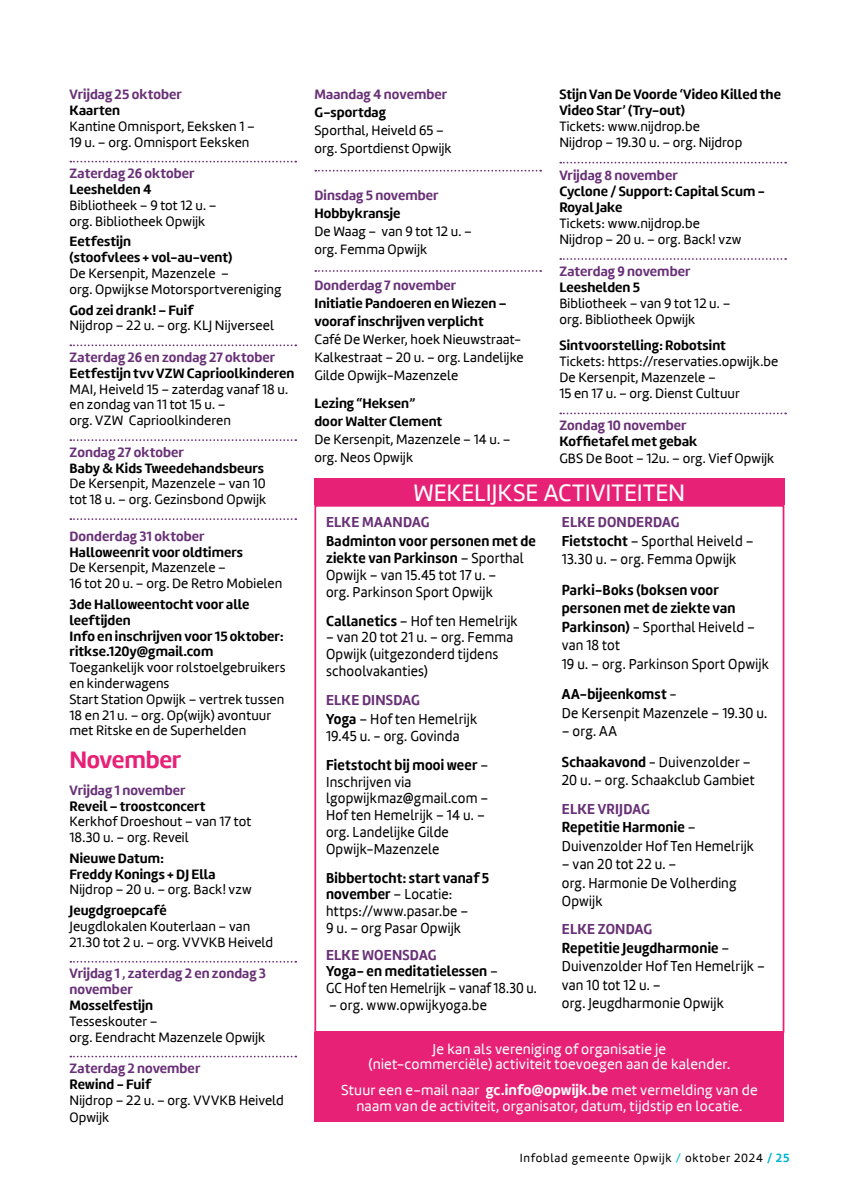
<style>
.page{position:relative;width:844px;height:1191px;background:#fff}
.page>*{position:absolute;margin:0;border:0;box-sizing:border-box;transform-origin:0 0}
.t1{font:24.5px "Marine";color:#fff}
.t2{font:700 24.5px "Marine";letter-spacing:-.01em;color:#e72276}
.t3{font:14.88px/18.4px "Marine";letter-spacing:.015em;color:#000;scale:.95 1}
.t4{font:14.88px/15.8px "Marine";letter-spacing:.015em;color:#fff;text-align:center}
.t5{font:700 14.88px/29.1px "Marine";letter-spacing:.015em;color:#000;scale:.95 1}
.t6{font:700 14.88px "Marine";letter-spacing:.015em;color:#693177;scale:.95 1}
.t7{font:14px/15.8px "Marine";letter-spacing:.005em;color:#000}
.t8{font:700 14px/15.8px "Marine";letter-spacing:.005em;color:#000}
.t9{font:700 14px/15.8px "Marine";letter-spacing:.005em;color:#693177}
.t10{font:12.25px "Marine";letter-spacing:.06em;color:#000}
.s1{font-weight:700}
.s2{font-weight:700;color:#693177}
.s3{font-weight:400}
.s4{color:#00b5cf}
.s5{font-weight:700;color:#00b5cf}
</style>
<div class="page">
<svg style="left:70px;top:161px;width:226px;height:1px"></svg>
<svg style="left:70px;top:344px;width:226px;height:2px"></svg>
<svg style="left:70px;top:439px;width:226px;height:2px"></svg>
<svg style="left:70px;top:518px;width:226px;height:2px"></svg>
<svg style="left:70px;top:961px;width:226px;height:1px"></svg>
<svg style="left:70px;top:1055px;width:226px;height:2px"></svg>
<svg style="left:315px;top:170px;width:226px;height:2px"></svg>
<svg style="left:315px;top:270px;width:226px;height:2px"></svg>
<svg style="left:560px;top:162px;width:225px;height:1px"></svg>
<svg style="left:560px;top:258px;width:225px;height:2px"></svg>
<svg style="left:560px;top:412px;width:225px;height:2px"></svg>
<div style="left:314px;top:505px;width:470px;height:527px;border:2px solid #e72276"></div>
<div style="left:314px;top:479px;width:470px;height:26px;background:#e72276"></div>
<div style="left:314px;top:1032px;width:470px;height:89px;background:#e72276"></div>
<p class="t9" style="left:69px;top:87px;width:114px">Vrijdag 25 oktober</p>
<p class="t8" style="left:69px;top:102px;width:52px">Kaarten</p>
<p class="t7" style="left:69px;top:118px;width:187px">Kantine Omnisport, Eeksken 1 –<br>19 u. – org. Omnisport Eeksken</p>
<p class="t9" style="left:69px;top:165px;width:127px">Zaterdag 26 oktober</p>
<p class="t8" style="left:69px;top:181px;width:83px">Leeshelden 4</p>
<p class="t7" style="left:69px;top:197px;width:149px">Bibliotheek – 9 tot 12 u. – org. Bibliotheek Opwijk</p>
<p class="t8" style="left:69px;top:234px;width:164px">Eetfestijn<br>(stoofvlees + vol-au-vent)</p>
<p class="t7" style="left:69px;top:265px;width:213px">De Kersenpit, Mazenzele –<br>org. Opwijkse Motorsportvereniging</p>
<p class="t8" style="left:69px;top:302px;width:125px">God zei drank! – Fuif</p>
<p class="t7" style="left:69px;top:318px;width:206px">Nijdrop – 22 u. – org. KLJ Nijverseel</p>
<p class="t9" style="left:69px;top:349px;width:207px">Zaterdag 26 en zondag 27 oktober</p>
<p class="t8" style="left:69px;top:365px;width:226px">Eetfestijn tvv VZW Caprioolkinderen</p>
<p class="t7" style="left:69px;top:381px;width:220px">MAI, Heiveld 15 – zaterdag vanaf 18 u. en zondag van 11 tot 15 u. –<br>org. VZW Caprioolkinderen</p>
<p class="t9" style="left:69px;top:444px;width:116px">Zondag 27 oktober</p>
<p class="t8" style="left:69px;top:460px;width:196px">Baby &amp; Kids Tweedehandsbeurs</p>
<p class="t7" style="left:69px;top:476px;width:198px">De Kersenpit, Mazenzele – van 10 tot 18 u. – org. Gezinsbond Opwijk</p>
<p class="t9" style="left:69px;top:528px;width:136px">Donderdag 31 oktober</p>
<p class="t8" style="left:69px;top:544px;width:175px">Halloweenrit voor oldtimers</p>
<p class="t7" style="left:69px;top:560px;width:214px">De Kersenpit, Mazenzele –<br>16 tot 20 u. – org. De Retro Mobielen</p>
<p class="t8" style="left:69px;top:596px;width:215px">3de Halloweentocht voor alle leeftijden<br>Info en inschrijven voor 15 oktober: ritkse.120y@gmail.com</p>
<p class="t7" style="left:69px;top:659px;width:217px">Toegankelijk voor rolstoelgebruikers en kinderwagens<br>Start Station Opwijk – vertrek tussen<br>18 en 21 u. – org. Op(wijk) avontuur met Ritske en de Superhelden</p>
<h1 class="t2" style="left:69px;top:744px;width:113px">November</h1>
<p class="t9" style="left:69px;top:782px;width:118px">Vrijdag 1 november</p>
<p class="t8" style="left:69px;top:797px;width:137px">Reveil – troostconcert</p>
<p class="t7" style="left:69px;top:813px;width:183px">Kerkhof Droeshout – van 17 tot<br>18.30 u. – org. Reveil</p>
<p class="t8" style="left:69px;top:850px;width:148px">Nieuwe Datum:<br>Freddy Konings + DJ Ella</p>
<p class="t7" style="left:69px;top:882px;width:184px">Nijdrop – 20 u. – org. Back! vzw</p>
<p class="t8" style="left:69px;top:902px;width:99px">Jeugdgroepcafé</p>
<p class="t7" style="left:69px;top:918px;width:205px">Jeugdlokalen Kouterlaan – van<br>21.30 tot 2 u. – org. VVVKB Heiveld</p>
<p class="t9" style="left:69px;top:965px;width:198px">Vrijdag 1 , zaterdag 2 en zondag 3 november</p>
<p class="t8" style="left:69px;top:997px;width:85px">Mosselfestijn</p>
<p class="t7" style="left:69px;top:1013px;width:197px">Tesseskouter –<br>org. Eendracht Mazenzele Opwijk</p>
<p class="t9" style="left:69px;top:1060px;width:132px">Zaterdag 2 november</p>
<p class="t8" style="left:69px;top:1076px;width:83px">Rewind - Fuif</p>
<p class="t7" style="left:69px;top:1091px;width:216px;line-height:16.6px">Nijdrop – 22 u. – org. VVVKB Heiveld<br>Opwijk</p>
<p class="t9" style="left:314px;top:87px;width:134px">Maandag 4 november</p>
<p class="t8" style="left:314px;top:105px;width:73px">G-sportdag</p>
<p class="t7" style="left:314px;top:122px;width:139px;line-height:18px">Sporthal, Heiveld 65 – org. Sportdienst Opwijk</p>
<p class="t9" style="left:314px;top:187px;width:126px">Dinsdag 5 november</p>
<p class="t8" style="left:314px;top:205px;width:87px">Hobbykransje</p>
<p class="t7" style="left:314px;top:222px;width:159px;line-height:18px">De Waag – van 9 tot 12 u. – org. Femma Opwijk</p>
<p class="t9" style="left:314px;top:277px;width:143px">Donderdag 7 november</p>
<p class="t8" style="left:314px;top:294px;width:193px;line-height:18px">Initiatie Pandoeren en Wiezen – vooraf inschrijven verplicht</p>
<p class="t7" style="left:314px;top:330px;width:211px;line-height:18px">Café De Werker, hoek Nieuwstraat-<br>Kalkestraat – 20 u. – org. Landelijke<br>Gilde Opwijk-Mazenzele</p>
<p class="t8" style="left:314px;top:394px;width:129px;line-height:18px">Lezing “Heksen” door Walter Clement</p>
<p class="t7" style="left:314px;top:431px;width:197px;line-height:18px">De Kersenpit, Mazenzele – 14 u. – org. Neos Opwijk</p>
<p class="t8" style="left:559px;top:86px;width:223px">Stijn Van De Voorde ‘Video Killed the<br>Video Star’ (Try-out)</p>
<p class="t7" style="left:559px;top:119px;width:184px">Tickets: www.nijdrop.be<br>Nijdrop – 19.30 u. – org. Nijdrop</p>
<p class="t9" style="left:559px;top:167px;width:120px">Vrijdag 8 november</p>
<p class="t8" style="left:559px;top:183px;width:207px">Cyclone / Support: Capital Scum -<br>Royal Jake</p>
<p class="t7" style="left:559px;top:215px;width:184px">Tickets: www.nijdrop.be<br>Nijdrop – 20 u. – org. Back! vzw</p>
<p class="t9" style="left:559px;top:263px;width:132px">Zaterdag 9 november</p>
<p class="t8" style="left:559px;top:279px;width:82px">Leeshelden 5</p>
<p class="t7" style="left:559px;top:295px;width:172px">Bibliotheek – van 9 tot 12 u. – org. Bibliotheek Opwijk</p>
<p class="t8" style="left:559px;top:337px;width:168px">Sintvoorstelling: Robotsint</p>
<p class="t7" style="left:559px;top:353px;width:220px">Tickets: https://reservaties.opwijk.be<br>De Kersenpit, Mazenzele –<br>15 en 17 u. – org. Dienst Cultuur</p>
<p class="t9" style="left:559px;top:417px;width:129px">Zondag 10 november</p>
<p class="t8" style="left:559px;top:434px;width:139px">Koffietafel met gebak</p>
<p class="t7" style="left:559px;top:450px;width:216px">GBS De Boot – 12u. – org. Vief Opwijk</p>
<h1 class="t1" style="left:413px;top:477px;width:273px">WEKELIJKSE ACTIVITEITEN</h1>
<p class="t6" style="left:326px;top:512px;width:110px">ELKE MAANDAG</p>
<p class="t3" style="left:326px;top:533px;width:222px;line-height:16.8px"><span class="s1">Badminton voor personen met de ziekte van Parkinson</span> – Sporthal<br>Opwijk – van 15.45 tot 17 u. –<br>org. Parkinson Sport Opwijk</p>
<p class="t3" style="left:326px;top:611px;width:203px"><span class="s1">Callanetics</span> – Hof ten Hemelrijk</p>
<p class="t3" style="left:326px;top:629px;width:198px;line-height:16.8px">– van 20 tot 21 u. – org. Femma<br>Opwijk (uitgezonderd tijdens schoolvakanties)</p>
<p class="t3" style="left:326px;top:690px;width:161px;line-height:19.2px"><span class="s2">ELKE DINSDAG<br></span><span class="s1">Yoga</span> – Hof ten Hemelrijk</p>
<p class="t5" style="left:326px;top:721px;width:172px"><span class="s3">19.45 u. - org. Govinda<br></span>Fietstocht bij mooi weer <span class="s3">–</span></p>
<p class="t3" style="left:326px;top:773px;width:172px;line-height:16.6px">Inschrijven via lgopwijkmaz@gmail.com –<br>Hof ten Hemelrijk – 14 u. – org. Landelijke Gilde<br>Opwijk-Mazenzele</p>
<p class="t3" style="left:326px;top:869px;width:173px;line-height:16.8px"><span class="s1">Bibbertocht: start vanaf 5 november</span> – Locatie: https://www.pasar.be –<br>9 u. – org Pasar Opwijk</p>
<p class="t3" style="left:326px;top:946px;width:223px;line-height:16.8px"><span class="s2">ELKE WOENSDAG<br></span><span class="s1">Yoga- en meditatielessen</span> –<br>GC Hof ten Hemelrijk – vanaf 18.30 u.</p>
<p class="t3" style="left:329px;top:995px;width:168px">– org. www.opwijkyoga.be</p>
<p class="t3" style="left:561px;top:513px;width:203px"><span class="s2">ELKE DONDERDAG<br></span><span class="s1">Fietstocht</span> – Sporthal Heiveld –<br>13.30 u. – org. Femma Opwijk</p>
<p class="t3" style="left:561px;top:581px;width:219px"><span class="s1">Parki-Boks (boksen voor personen met de ziekte van<br>Parkinson)</span> - Sporthal Heiveld – van 18 tot<br>19 u. – org. Parkinson Sport Opwijk</p>
<p class="t3" style="left:561px;top:685px;width:218px"><span class="s1">AA-bijeenkomst</span> -<br>De Kersenpit Mazenzele – 19.30 u.</p>
<p class="t3" style="left:561px;top:716px;width:200px;line-height:30.8px">– org. AA<br><span class="s1">Schaakavond</span> - Duivenzolder –</p>
<p class="t3" style="left:561px;top:771px;width:204px">20 u. – org. Schaakclub Gambiet</p>
<p class="t3" style="left:561px;top:799px;width:204px"><span class="s2">ELKE VRIJDAG<br></span><span class="s1">Repetitie Harmonie</span> –<br>Duivenzolder Hof Ten Hemelrijk</p>
<p class="t3" style="left:561px;top:855px;width:185px">– van 20 tot 22 u. –<br>org. Harmonie De Volherding<br>Opwijk</p>
<p class="t3" style="left:561px;top:920px;width:215px"><span class="s2">ELKE ZONDAG<br></span><span class="s1">Repetitie Jeugdharmonie</span> –<br>Duivenzolder Hof Ten Hemelrijk – van 10 tot 12 u. –<br>org. Jeugdharmonie Opwijk</p>
<p class="t4" style="left:368px;top:1040px;width:363px">Je kan als vereniging of organisatie je<br>(niet-commerciële) activiteit toevoegen aan de kalender.</p>
<p class="t4" style="left:341px;top:1082px;width:418px">Stuur een e-mail naar <span class="s1">gc.info@opwijk.be</span> met vermelding van de naam van de activiteit, organisator, datum, tijdstip en locatie.</p>
<p class="t10" style="left:519px;top:1150px;width:271px">Infoblad gemeente Opwijk <span class="s4">/</span> oktober 2024 <span class="s5">/ 25</span></p>
</div>
